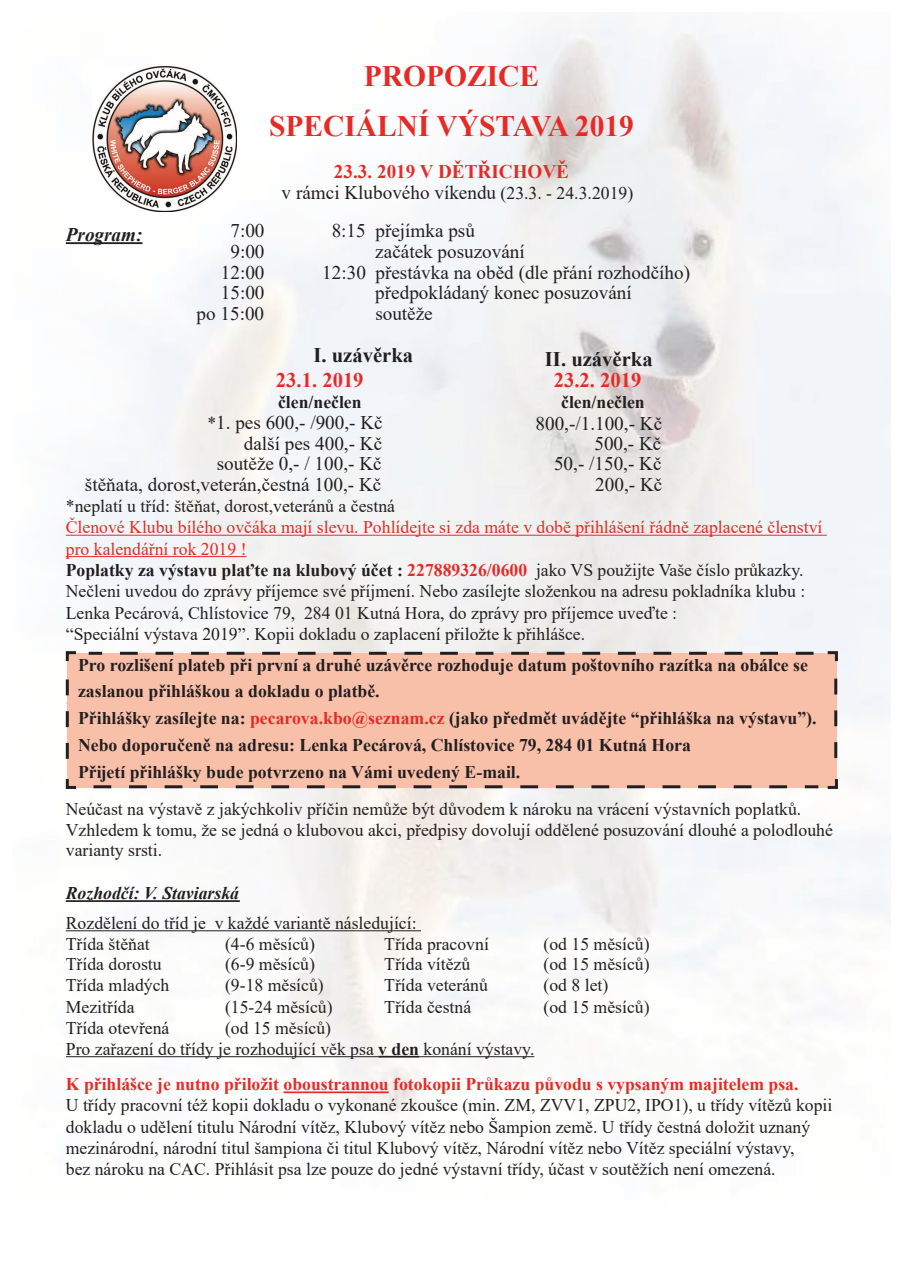
<style>
.page{position:relative;width:901px;height:1268px;background:#fff}
.page>*{position:absolute;margin:0;border:0;box-sizing:border-box;transform-origin:0 0}
.t1{font:700 29.7px/49.7px "Times New Roman";color:#e62b27;text-align:center}
.t2{font:700 20.85px "Times New Roman";color:#231f20}
.t3{font:700 20.85px "Times New Roman";color:#e62b27}
.t4{font:19.35px/20.9px "Times New Roman";color:#231f20}
.t5{font:italic 700 19.35px "Times New Roman";color:#231f20}
.t6{font:17.85px/21.3px "Times New Roman";color:#231f20}
.t7{font:700 17.85px/26.8px "Times New Roman";color:#231f20}
.t8{font:700 17.85px "Times New Roman";color:#e62b27}
.t9{font:italic 700 17.85px "Times New Roman";color:#231f20}
.s1{font-weight:700;color:#e62b27}
.s2{font-size:17.85px}
.s3{color:#e62b27}
.s4{font-weight:700}
</style>
<div class="page">
<img style="left:65px;top:14px;width:825px;height:1148px">
<hr style="left:66px;top:242px;width:76px;height:2px;background:#231f20">
<hr style="left:66px;top:535px;width:760px;height:1px;background:#e62b27">
<hr style="left:66px;top:556px;width:180px;height:1px;background:#e62b27">
<hr style="left:66px;top:900px;width:174px;height:2px;background:#231f20">
<hr style="left:66px;top:930px;width:355px;height:1px;background:#231f20">
<hr style="left:66px;top:1056px;width:312px;height:1px;background:#231f20">
<hr style="left:378px;top:1055px;width:41px;height:2px;background:#231f20">
<hr style="left:419px;top:1056px;width:115px;height:1px;background:#231f20">
<hr style="left:283px;top:1091px;width:105px;height:2px;background:#e62b27">
<svg style="left:65px;top:649px;width:774px;height:141px;background:#f3bda9"></svg>
<img style="left:92px;top:66px;width:144px;height:145px">
<h1 class="t1" style="left:269px;top:55px;width:366px">PROPOZICE<br>SPECIÁLNÍ VÝSTAVA 2019</h1>
<p class="t4" style="left:281px;top:163px;width:353px;text-indent:52px"><span class="s1">23.3. 2019 V DĚTŘICHOVĚ<br></span>v rámci Klubového víkendu <span class="s2">(23.3. - 24.3.2019)</span></p>
<p class="t5" style="left:66px;top:228px;width:78px">Program:</p>
<p class="t4" style="left:230px;top:222px;width:36px">7:00</p>
<p class="t4" style="left:331px;top:222px;width:145px">8:15 přejímka psů</p>
<p class="t4" style="left:230px;top:243px;width:36px">9:00</p>
<p class="t4" style="left:375px;top:243px;width:151px">začátek posuzování</p>
<p class="t4" style="left:221px;top:263px;width:45px">12:00</p>
<p class="t4" style="left:322px;top:263px;width:369px">12:30 přestávka na oběd (dle přání rozhodčího)</p>
<p class="t4" style="left:221px;top:284px;width:45px">15:00</p>
<p class="t4" style="left:375px;top:284px;width:258px">předpokládaný konec posuzování</p>
<p class="t4" style="left:196px;top:305px;width:69px">po 15:00</p>
<p class="t4" style="left:375px;top:305px;width:59px">soutěže</p>
<p class="t2" style="left:313px;top:348px;width:101px">I. uzávěrka</p>
<p class="t2" style="left:545px;top:352px;width:109px">II. uzávěrka</p>
<p class="t3" style="left:276px;top:373px;width:89px">23.1. 2019</p>
<p class="t3" style="left:553px;top:373px;width:89px">23.2. 2019</p>
<p class="t7" style="left:278px;top:390px;width:85px">člen/nečlen</p>
<p class="t7" style="left:561px;top:390px;width:85px">člen/nečlen</p>
<p class="t4" style="left:207px;top:414px;width:177px"><span class="s2">*</span>1. pes 600,- /900,- Kč</p>
<p class="t4" style="left:535px;top:415px;width:128px">800,-/1.100,- Kč</p>
<p class="t4" style="left:244px;top:434px;width:140px">další pes 400,- Kč</p>
<p class="t4" style="left:594px;top:434px;width:69px">500,- Kč</p>
<p class="t4" style="left:217px;top:455px;width:166px">soutěže 0,- / 100,- Kč</p>
<p class="t4" style="left:554px;top:455px;width:109px">50,- /150,- Kč</p>
<p class="t4" style="left:85px;top:476px;width:298px">štěňata, dorost,veterán,čestná 100,- Kč</p>
<p class="t4" style="left:595px;top:475px;width:69px">200,- Kč</p>
<p class="t6" style="left:66px;top:497px;width:330px">*neplatí u tříd: štěňat, dorost,veteránů a čestná</p>
<p class="t6" style="left:66px;top:518px;width:758px"><span class="s3">Členové Klubu bílého ovčáka mají slevu. Pohlídejte si zda máte v době přihlášení řádně zaplacené členství pro kalendářní rok 2019 !<br></span><span class="s4">Poplatky za výstavu plaťte na klubový účet :</span> <span class="s1">227889326/0600</span> jako VS použĳte Vaše číslo průkazky.<br>Nečleni uvedou do zprávy příjemce své příjmení. Nebo zasílejte složenkou na adresu pokladníka klubu :<br>Lenka Pecárová, Chlístovice 79, 284 01 Kutná Hora, do zprávy pro příjemce uveďte :<br>“Speciální výstava 2019”. Kopii dokladu o zaplacení přiložte k přihlášce.</p>
<p class="t7" style="left:78px;top:653px;width:739px">Pro rozlišení plateb při první a druhé uzávěrce rozhoduje datum poštovního razítka na obálce se zaslanou přihláškou a dokladu o platbě.<br>Přihlášky zasílejte na: <span class="s3">pecarova.kbo@seznam.cz</span> (jako předmět uvádějte “přihláška na výstavu”).<br>Nebo doporučeně na adresu: Lenka Pecárová, Chlístovice 79, 284 01 Kutná Hora<br>Přĳetí přihlášky bude potvrzeno na Vámi uvedený E-mail.</p>
<p class="t6" style="left:66px;top:800px;width:768px;line-height:20.9px">Neúčast na výstavě z jakýchkoliv příčin nemůže být důvodem k nároku na vrácení výstavních poplatků.<br>Vzhledem k tomu, že se jedná o klubovou akci, předpisy dovolují oddělené posuzování dlouhé a polodlouhé varianty srsti.</p>
<p class="t9" style="left:66px;top:887px;width:175px">Rozhodčí: V. Staviarská</p>
<p class="t6" style="left:66px;top:914px;width:352px;line-height:20.9px">Rozdělení do tříd je v každé variantě následující:<br>Třída štěňat</p>
<p class="t6" style="left:225px;top:934px;width:91px">(4-6 měsíců)</p>
<p class="t6" style="left:384px;top:934px;width:106px">Třída pracovní</p>
<p class="t6" style="left:543px;top:934px;width:108px">(od 15 měsíců)</p>
<p class="t6" style="left:66px;top:955px;width:97px">Třída dorostu</p>
<p class="t6" style="left:225px;top:955px;width:91px">(6-9 měsíců)</p>
<p class="t6" style="left:384px;top:955px;width:87px">Třída vítězů</p>
<p class="t6" style="left:543px;top:955px;width:108px">(od 15 měsíců)</p>
<p class="t6" style="left:66px;top:976px;width:105px">Třída mladých</p>
<p class="t6" style="left:225px;top:976px;width:100px">(9-18 měsíců)</p>
<p class="t6" style="left:384px;top:976px;width:105px">Třída veteránů</p>
<p class="t6" style="left:543px;top:976px;width:66px">(od 8 let)</p>
<p class="t6" style="left:66px;top:997px;width:70px">Mezitřída</p>
<p class="t6" style="left:225px;top:997px;width:109px">(15-24 měsíců)</p>
<p class="t6" style="left:384px;top:997px;width:88px">Třída čestná</p>
<p class="t6" style="left:543px;top:997px;width:108px">(od 15 měsíců)</p>
<p class="t6" style="left:66px;top:1019px;width:105px">Třída otevřená</p>
<p class="t6" style="left:66px;top:1019px;width:470px;line-height:20.9px;text-indent:159px">(od 15 měsíců)<br>Pro zařazení do třídy je rozhodující věk psa <span class="s4">v den</span> konání výstavy.</p>
<p class="t8" style="left:66px;top:1078px;width:734px">K přihlášce je nutno přiložit oboustrannou fotokopii Průkazu původu s vypsaným majitelem psa.</p>
<p class="t6" style="left:66px;top:1096px;width:768px">U třídy pracovní též kopii dokladu o vykonané zkoušce (min. ZM, ZVV1, ZPU2, IPO1), u třídy vítězů kopii dokladu o udělení titulu Národní vítěz, Klubový vítěz nebo Šampion země. U třídy čestná doložit uznaný mezinárodní, národní titul šampiona či titul Klubový vítěz, Národní vítěz nebo Vítěz speciální výstavy,<br>bez nároku na CAC. Přihlásit psa lze pouze do jedné výstavní třídy, účast v soutěžích není omezená.</p>
</div>
